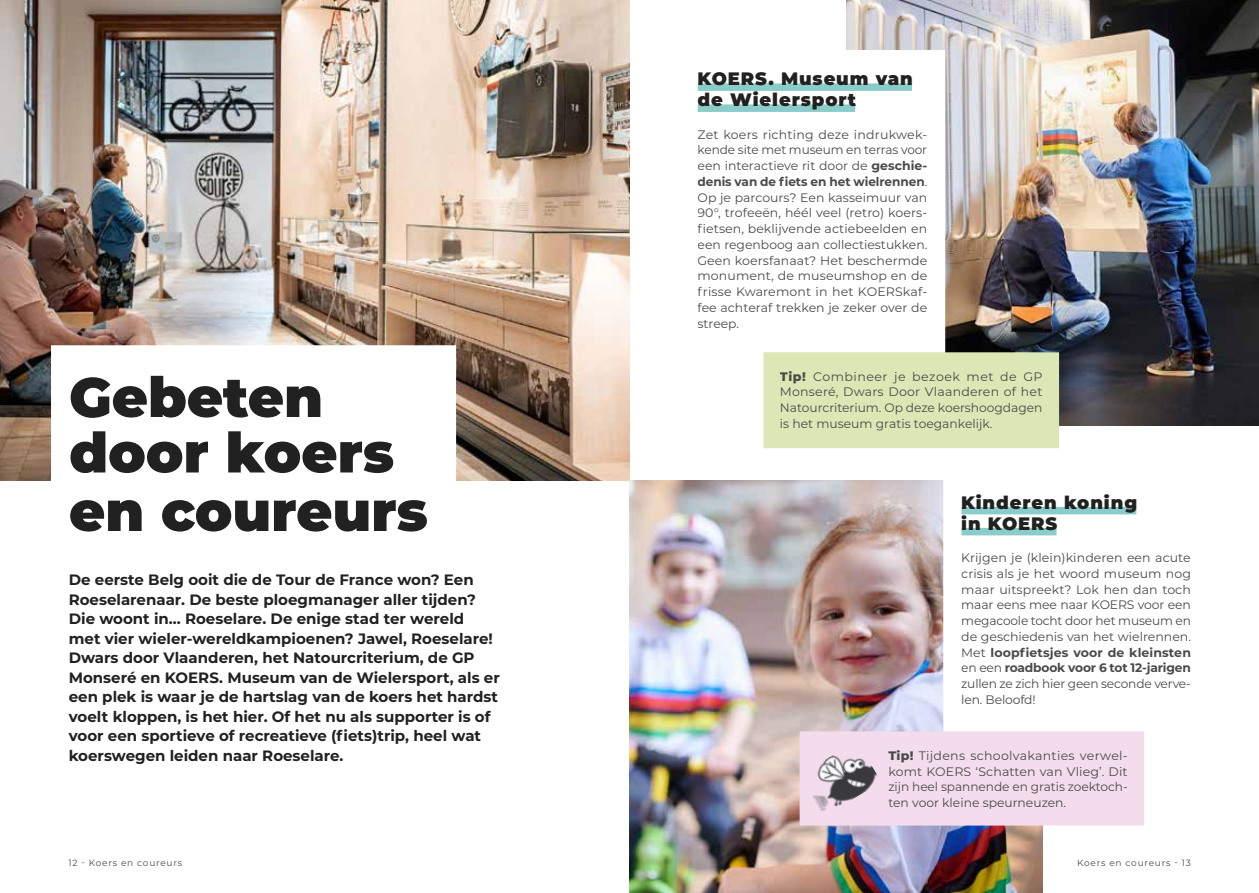
<style>
.page{position:relative;width:1259px;height:893px;background:#fff}
.page>*{position:absolute;margin:0;border:0;box-sizing:border-box;transform-origin:0 0}
.t1{font:900 55.5px/57px "Montserrat";color:#212121}
.t2{font:900 18px/21px "Montserrat";letter-spacing:.05em;color:#212121}
.t3{font:700 15px/19.5px "Montserrat";color:#212121}
.t4{font:12.3px/15.8px "Montserrat";color:#4a4a49;text-align:justify}
.t5{font:9px "Montserrat";letter-spacing:.085em;color:#4a4a49}
.s1{font-weight:700}
.s2{font-weight:800}
</style>
<div class="page">
<img style="left:0;top:0;width:629px;height:480px">
<svg style="left:42px;top:336px;width:423px;height:145px"></svg>
<img style="left:846px;top:0;width:413px;height:426px">
<svg style="left:697px;top:41px;width:257px;height:303px"></svg>
<img style="left:629px;top:480px;width:413px;height:413px">
<svg style="left:934px;top:480px;width:203px;height:243px"></svg>
<svg style="left:791px;top:723px;width:353px;height:111px"></svg>
<img style="left:799px;top:741px;width:82px;height:75px">
<svg style="left:763px;top:344px;width:304px;height:105px"></svg>
<h1 class="t1" style="left:69px;top:365px;width:360px">Gebeten door koers en coureurs</h1>
<p class="t3" style="left:69px;top:570px;width:432px">De eerste Belg ooit die de Tour de France won? Een Roeselarenaar. De beste ploegmanager aller tijden?<br>Die woont in… Roeselare. De enige stad ter wereld<br>met vier wieler-wereldkampioenen? Jawel, Roeselare!<br>Dwars door Vlaanderen, het Natourcriterium, de GP Monseré en KOERS. Museum van de Wielersport, als er een plek is waar je de hartslag van de koers het hardst voelt kloppen, is het hier. Of het nu als supporter is of voor een sportieve of recreatieve (fiets)trip, heel wat koerswegen leiden naar Roeselare.</p>
<h2 class="t2" style="left:697px;top:67px;width:217px">KOERS. Museum van de Wielersport</h2>
<p class="t4" style="left:697px;top:126px;width:231px">Zet koers richting deze indrukwek&shy;kende site met museum en terras voor een interactieve rit door de <span class="s1">geschie&shy;denis van de fiets en het wielrennen</span>.<br>Op je parcours? Een kasseimuur van 90°, trofeeën, héél veel (retro) koers&shy;fietsen, beklijvende actiebeelden en een regenboog aan collectiestukken.<br>Geen koersfanaat? Het beschermde monument, de museumshop en de frisse Kwaremont in het KOERSkaf&shy;fee achteraf trekken je zeker over de streep.</p>
<p class="t4" style="left:780px;top:368px;width:264px"><span class="s2">Tip!</span> Combineer je bezoek met de GP Monseré, Dwars Door Vlaanderen of het Natourcriterium. Op deze koershoogdagen is het museum gratis toegankelijk.</p>
<h2 class="t2" style="left:961px;top:491px;width:177px">Kinderen koning in KOERS</h2>
<p class="t4" style="left:961px;top:549px;width:231px">Krijgen je (klein)kinderen een acute crisis als je het woord museum nog maar uitspreekt? Lok hen dan toch maar eens mee naar KOERS voor een megacoole tocht door het museum en de geschiedenis van het wielrennen.<br>Met <span class="s1">loopfietsjes voor de kleinsten </span>en een <span class="s1">roadbook voor 6 tot 12-jarigen </span>zullen ze zich hier geen seconde verve&shy;len. Beloofd!</p>
<p class="t4" style="left:888px;top:747px;width:241px"><span class="s2">Tip!</span> Tijdens schoolvakanties verwel&shy;komt KOERS ‘Schatten van Vlieg’. Dit zijn heel spannende en gratis zoektoch&shy;ten voor kleine speurneuzen.</p>
<p class="t5" style="left:68px;top:856px;width:115px">12 - Koers en coureurs</p>
<p class="t5" style="left:1077px;top:856px;width:115px">Koers en coureurs - 13</p>
</div>
